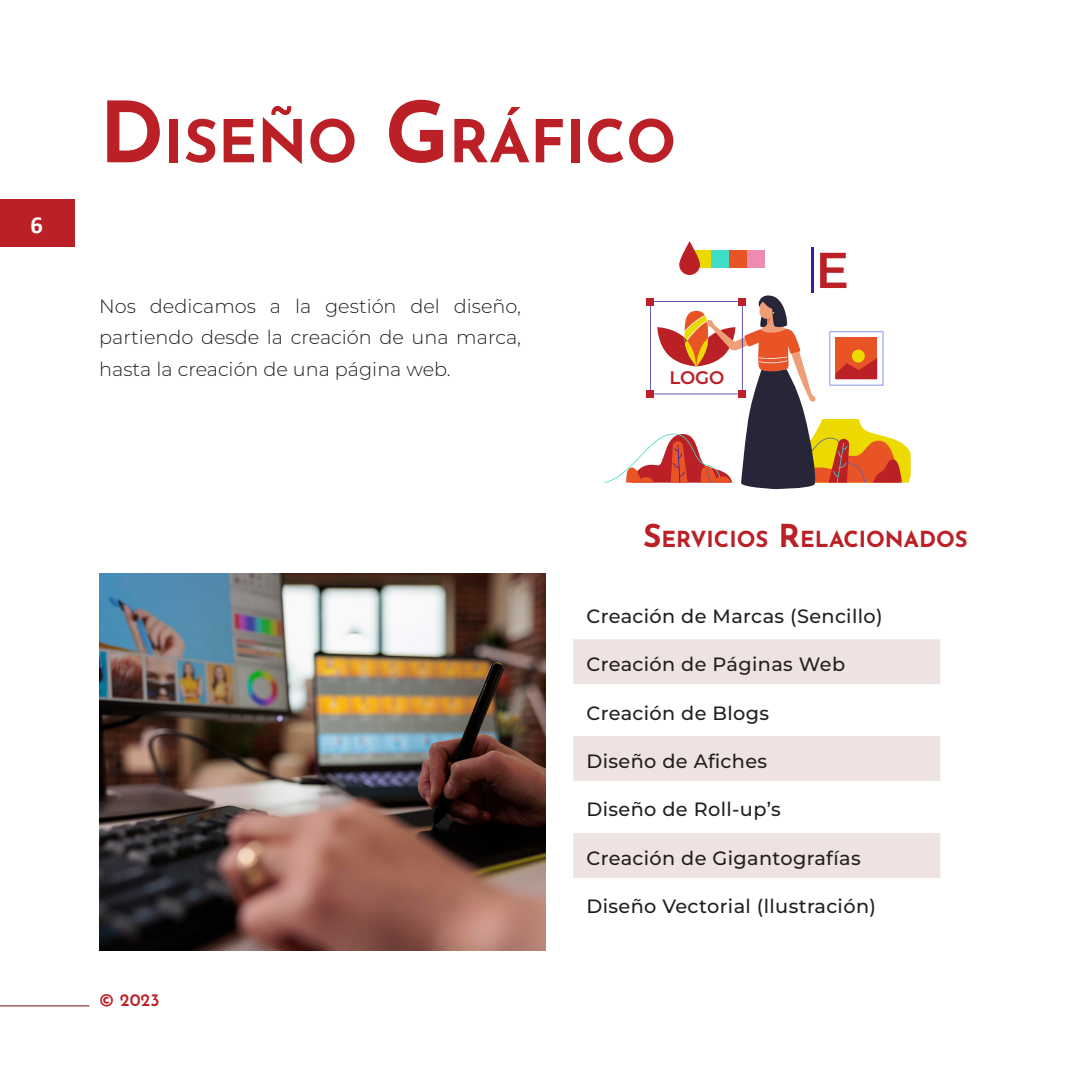
<style>
.page{position:relative;width:1067px;height:1067px;background:#fff}
.page>*{position:absolute;margin:0;border:0;box-sizing:border-box;transform-origin:0 0}
.Heading_1{font:700 58.8px "Josefin Sans";color:#bb2026}
.t1{font:600 50.4px "Montserrat";color:#bc2027}
.t2{font:700 24.5px "Calibri";color:#fff}
.t3{font:700 22.05px "Josefin Sans";color:#bb2026}
.Text_right{font:500 19.25px "Montserrat";letter-spacing:.02em;color:#231f20}
.body_text{font:300 19.25px/31.5px "Montserrat";color:#231f20;text-align:justify}
.t4{font:600 18.2px "Montserrat";color:#bc2027}
.t5{font:600 17.5px "Josefin Sans";color:#bc2026}
.s1{font-size:84px}
.s2{font-size:31.5px}
</style>
<div class="page">
<svg style="left:573px;top:639px;width:367px;height:239px;fill:#eee3e2"></svg>
<hr style="left:570px;top:684px;width:373px;height:3px;background:#fff">
<hr style="left:570px;top:732px;width:373px;height:4px;background:#fff">
<hr style="left:570px;top:781px;width:373px;height:3px;background:#fff">
<hr style="left:570px;top:829px;width:373px;height:4px;background:#fff">
<hr style="left:811px;top:247px;width:2px;height:46px;background:#2e21a6">
<div style="left:693px;top:250px;width:18px;height:18px;background:#ebd900"></div>
<div style="left:711px;top:250px;width:18px;height:18px;background:#40dec7"></div>
<div style="left:729px;top:250px;width:17px;height:18px;background:#e85426"></div>
<div style="left:746px;top:250px;width:18px;height:18px;background:#ed8cb0"></div>
<svg style="left:679px;top:241px;width:21px;height:34px"></svg>
<svg style="left:604px;top:295px;width:306px;height:194px"></svg>
<div style="left:646px;top:390px;width:7px;height:7px;background:#bc2027"></div>
<div style="left:738px;top:390px;width:7px;height:7px;background:#bc2027"></div>
<div style="left:646px;top:298px;width:7px;height:7px;background:#bc2027"></div>
<div style="left:738px;top:298px;width:7px;height:7px;background:#bc2027"></div>
<img style="left:99px;top:574px;width:447px;height:376px">
<div style="left:0;top:199px;width:74px;height:48px;background:#bb2026"></div>
<hr style="left:0;top:1005px;width:89px;height:1px;background:#aa7570">
<p class="t2" style="left:31px;top:207px;width:14px">6</p>
<p class="Heading_1" style="left:99px;top:98px;width:578px"><span class="s1">D</span>ISEÑO <span class="s1">G</span>RÁFICO</p>
<p class="body_text" style="left:99px;top:289px;width:423px">Nos dedicamos a la gestión del diseño, partiendo desde la creación de una marca, hasta la creación de una página web.</p>
<p class="t4" style="left:669px;top:366px;width:57px">LOGO</p>
<h2 class="t1" style="left:815px;top:236px;width:35px">E</h2>
<p class="t3" style="left:643px;top:523px;width:326px"><span class="s2">S</span>ERVICIOS <span class="s2">R</span>ELACIONADOS</p>
<p class="t5" style="left:99px;top:986px;width:62px">© 2023</p>
<p class="Text_right" style="left:586px;top:603px;width:298px">Creación de Marcas (Sencillo)</p>
<p class="Text_right" style="left:586px;top:651px;width:260px">Creación de Páginas Web</p>
<p class="Text_right" style="left:586px;top:700px;width:184px">Creación de Blogs</p>
<p class="Text_right" style="left:586px;top:748px;width:182px">Diseño de Afiches</p>
<p class="Text_right" style="left:586px;top:796px;width:196px">Diseño de Roll-up’s</p>
<p class="Text_right" style="left:586px;top:845px;width:276px">Creación de Gigantografías</p>
<p class="Text_right" style="left:586px;top:893px;width:291px">Diseño Vectorial (llustración)</p>
</div>
